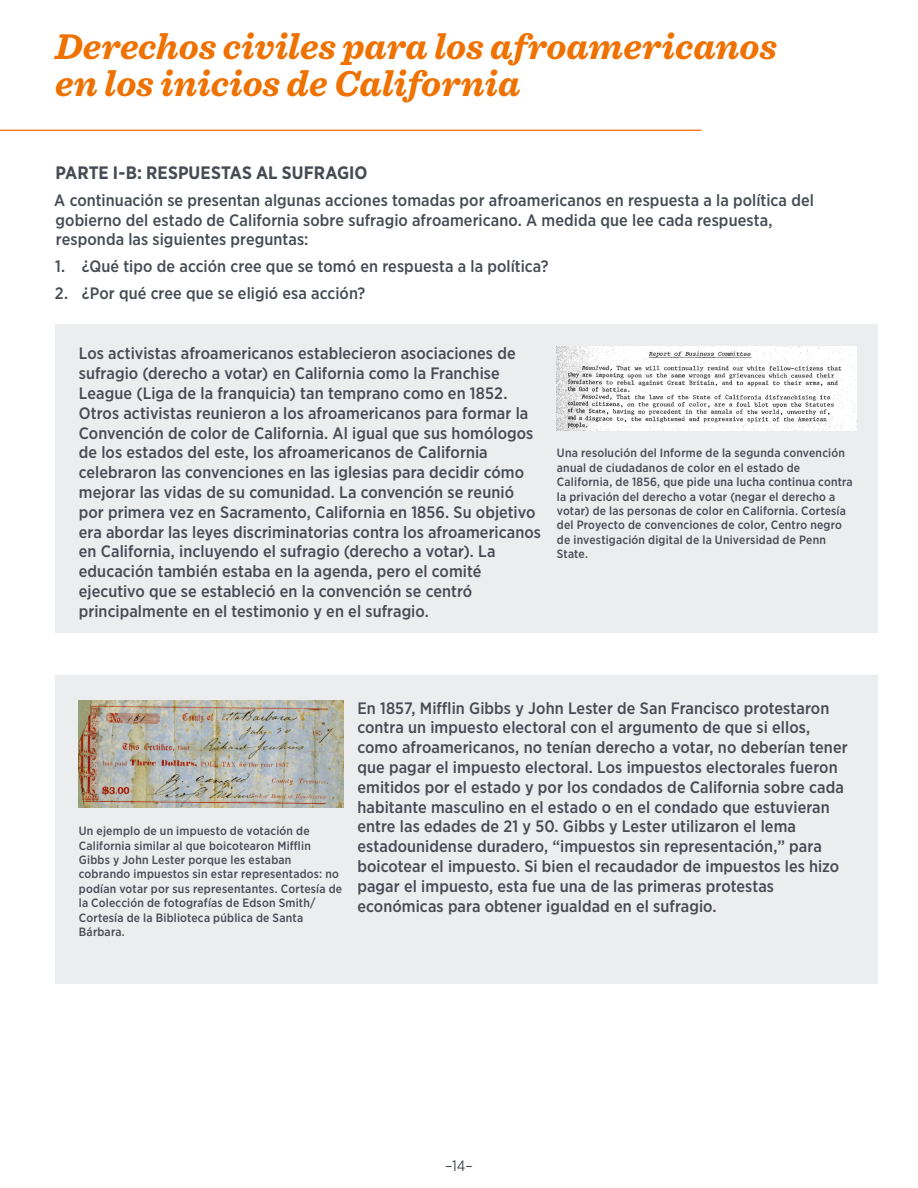
<style>
.page{position:relative;width:918px;height:1188px;background:#fff}
.page>*{position:absolute;margin:0;border:0;box-sizing:border-box;transform-origin:0 0}
._1_1_Header{font:italic 700 37.5px/36.3px "Sentinel";color:#ef7100}
._1_1_Header-2{font:700 18px "Gotham Narrow";letter-spacing:.005em;color:#464b54}
._1_1_Header-3{font:500 16.5px/19.8px "Gotham Narrow";letter-spacing:.005em;color:#464b54}
.t1{font:15px "Gotham Narrow";color:#464b54}
._1_1_Header-4{font:500 12px/14.4px "Gotham Narrow";letter-spacing:.02em;color:#464b54}
</style>
<div class="page">
<div style="left:55px;top:324px;width:823px;height:308px;background:#ecedee"></div>
<div style="left:55px;top:675px;width:823px;height:308px;background:#ecedee"></div>
<hr style="left:0;top:130px;width:702px;height:1px;background:#f47721">
<img style="left:557px;top:346px;width:299px;height:85px">
<img style="left:79px;top:700px;width:265px;height:108px">
<p class="_1_1_Header" style="left:55px;top:27px;width:723px">Derechos civiles para los afroamericanos en los inicios de California</p>
<p class="_1_1_Header-2" style="left:56px;top:161px;width:314px">PARTE I-B: RESPUESTAS AL SUFRAGIO</p>
<p class="_1_1_Header-3" style="left:54px;top:190px;width:761px">A continuación se presentan algunas acciones tomadas por afroamericanos en respuesta a la política del gobierno del estado de California sobre sufragio afroamericano. A medida que lee cada respuesta, responda las siguientes preguntas:</p>
<p class="_1_1_Header-3" style="left:55px;top:256px;width:495px">1. ¿Qué tipo de acción cree que se tomó en respuesta a la política?</p>
<p class="_1_1_Header-3" style="left:55px;top:283px;width:312px">2. ¿Por qué cree que se eligió esa acción?</p>
<p class="_1_1_Header-3" style="left:79px;top:343px;width:464px">Los activistas afroamericanos establecieron asociaciones de sufragio (derecho a votar) en California como la Franchise League (Liga de la franquicia) tan temprano como en 1852.<br>Otros activistas reunieron a los afroamericanos para formar la Convención de color de California. Al igual que sus homólogos de los estados del este, los afroamericanos de California celebraron las convenciones en las iglesias para decidir cómo mejorar las vidas de su comunidad. La convención se reunió por primera vez en Sacramento, California en 1856. Su objetivo era abordar las leyes discriminatorias contra los afroamericanos en California, incluyendo el sufragio (derecho a votar). La educación también estaba en la agenda, pero el comité ejecutivo que se estableció en la convención se centró principalmente en el testimonio y en el sufragio.</p>
<p class="_1_1_Header-4" style="left:557px;top:446px;width:297px">Una resolución del Informe de la segunda convención anual de ciudadanos de color en el estado de California, de 1856, que pide una lucha continua contra la privación del derecho a votar (negar el derecho a votar) de las personas de color en California. Cortesía del Proyecto de convenciones de color, Centro negro de investigación digital de la Universidad de Penn State.</p>
<p class="_1_1_Header-4" style="left:79px;top:824px;width:265px">Un ejemplo de un impuesto de votación de California similar al que boicotearon Mifflin Gibbs y John Lester porque les estaban cobrando impuestos sin estar representados: no podían votar por sus representantes. Cortesía de la Colección de fotografías de Edson Smith/ Cortesía de la Biblioteca pública de Santa Bárbara.</p>
<p class="_1_1_Header-3" style="left:357px;top:698px;width:492px">En 1857, Mifflin Gibbs y John Lester de San Francisco protestaron contra un impuesto electoral con el argumento de que si ellos, como afroamericanos, no tenían derecho a votar, no deberían tener que pagar el impuesto electoral. Los impuestos electorales fueron emitidos por el estado y por los condados de California sobre cada habitante masculino en el estado o en el condado que estuvieran entre las edades de 21 y 50. Gibbs y Lester utilizaron el lema estadounidense duradero, “impuestos sin representación,” para boicotear el impuesto. Si bien el recaudador de impuestos les hizo pagar el impuesto, esta fue una de las primeras protestas económicas para obtener igualdad en el sufragio.</p>
<p class="t1" style="left:445px;top:1157px;width:29px">–14–</p>
</div>
